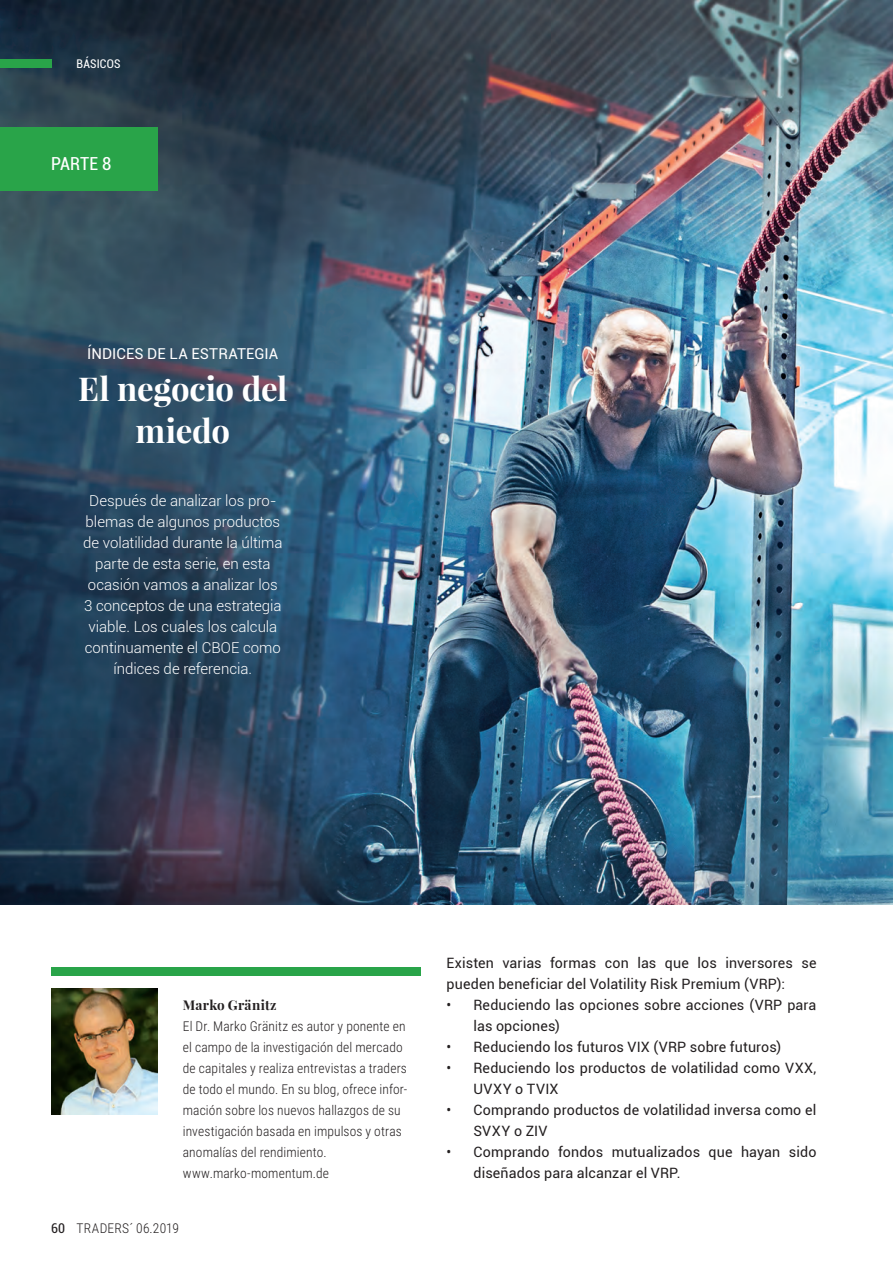
<style>
.page{position:relative;width:893px;height:1263px;background:#fff}
.page>*{position:absolute;margin:0;border:0;box-sizing:border-box;transform-origin:0 0}
.T-Headline{font:700 33px/42px "Playfair Display";letter-spacing:-.015em;color:#fff;text-align:center}
.T-category{font:condensed 18px "Roboto";color:#fff}
.T-introduction_text{font:300 15px/21px "Roboto";color:#fff;text-align:center}
.T-Headline_Subheadli{font:15px "Roboto";letter-spacing:.005em;color:#fff}
.T-bodytext{font:14.25px/21px "Roboto";letter-spacing:.01em;color:#231f20}
.T-author_bodytext{font:300 13.5px/21px "Roboto Condensed";letter-spacing:.01em;color:#231f20}
.T-number_of_pages{font:300 13.5px "Roboto Condensed";letter-spacing:.015em;color:#231f20}
.T-author_name{font:700 13.5px "Playfair Display";letter-spacing:.015em;color:#231f20}
.t1{font:condensed 13.5px "Roboto";color:#231f20}
.T-category-2{font:condensed 12px "Roboto";letter-spacing:.015em;color:#fff}
</style>
<div class="page">
<img style="left:51px;top:988px;width:106px;height:126px">
<div style="left:51px;top:967px;width:370px;height:9px;background:#29a449"></div>
<img style="left:0;top:0;width:893px;height:905px">
<div style="left:0;top:128px;width:157px;height:63px;background:#29a449"></div>
<div style="left:0;top:60px;width:51px;height:8px;background:#29a449"></div>
<p class="T-category-2" style="left:77px;top:55px;width:46px">BÁSICOS</p>
<p class="T-category" style="left:51px;top:151px;width:62px">PARTE 8</p>
<p class="T-Headline_Subheadli" style="left:87px;top:343px;width:193px">ÍNDICES DE LA ESTRATEGIA</p>
<p class="T-Headline" style="left:78px;top:367px;width:211px">El negocio del miedo</p>
<p class="T-introduction_text" style="left:83px;top:489px;width:201px">Después de analizar los pro&shy;blemas de algunos productos de volatilidad durante la última parte de esta serie, en esta ocasión vamos a analizar los<br>3 conceptos de una estrategia viable. Los cuales los calcula continuamente el CBOE como índices de referencia.</p>
<p class="T-author_name" style="left:183px;top:996px;width:95px">Marko Gränitz</p>
<p class="T-author_bodytext" style="left:183px;top:1015px;width:226px">El Dr. Marko Gränitz es autor y ponente en el campo de la investigación del mercado de capitales y realiza entrevistas a traders de todo el mundo. En su blog, ofrece infor&shy;mación sobre los nuevos hallazgos de su investigación basada en impulsos y otras anomalías del rendimiento.</p>
<p class="T-author_bodytext" style="left:183px;top:1162px;width:148px">www.marko-momentum.de</p>
<p class="t1" style="left:51px;top:1219px;width:16px">60</p>
<p class="T-number_of_pages" style="left:77px;top:1219px;width:104px">TRADERS´ 06.2019</p>
<p class="T-bodytext" style="left:446px;top:951px;width:371px">Existen varias formas con las que los inversores se pueden beneficiar del Volatility Risk Premium (VRP):</p>
<p class="T-bodytext" style="left:473px;top:993px;width:344px;text-indent:-27px">• Reduciendo las opciones sobre acciones (VRP para las opciones)</p>
<p class="T-bodytext" style="left:446px;top:1035px;width:336px">• Reduciendo los futuros VIX (VRP sobre futuros)</p>
<p class="T-bodytext" style="left:473px;top:1056px;width:344px;text-indent:-27px">• Reduciendo los productos de volatilidad como VXX,<br>UVXY o TVIX</p>
<p class="T-bodytext" style="left:473px;top:1098px;width:344px;text-indent:-27px">• Comprando productos de volatilidad inversa como el<br>SVXY o ZIV</p>
<p class="T-bodytext" style="left:473px;top:1140px;width:344px;text-indent:-27px">• Comprando fondos mutualizados que hayan sido diseñados para alcanzar el VRP.</p>
</div>
